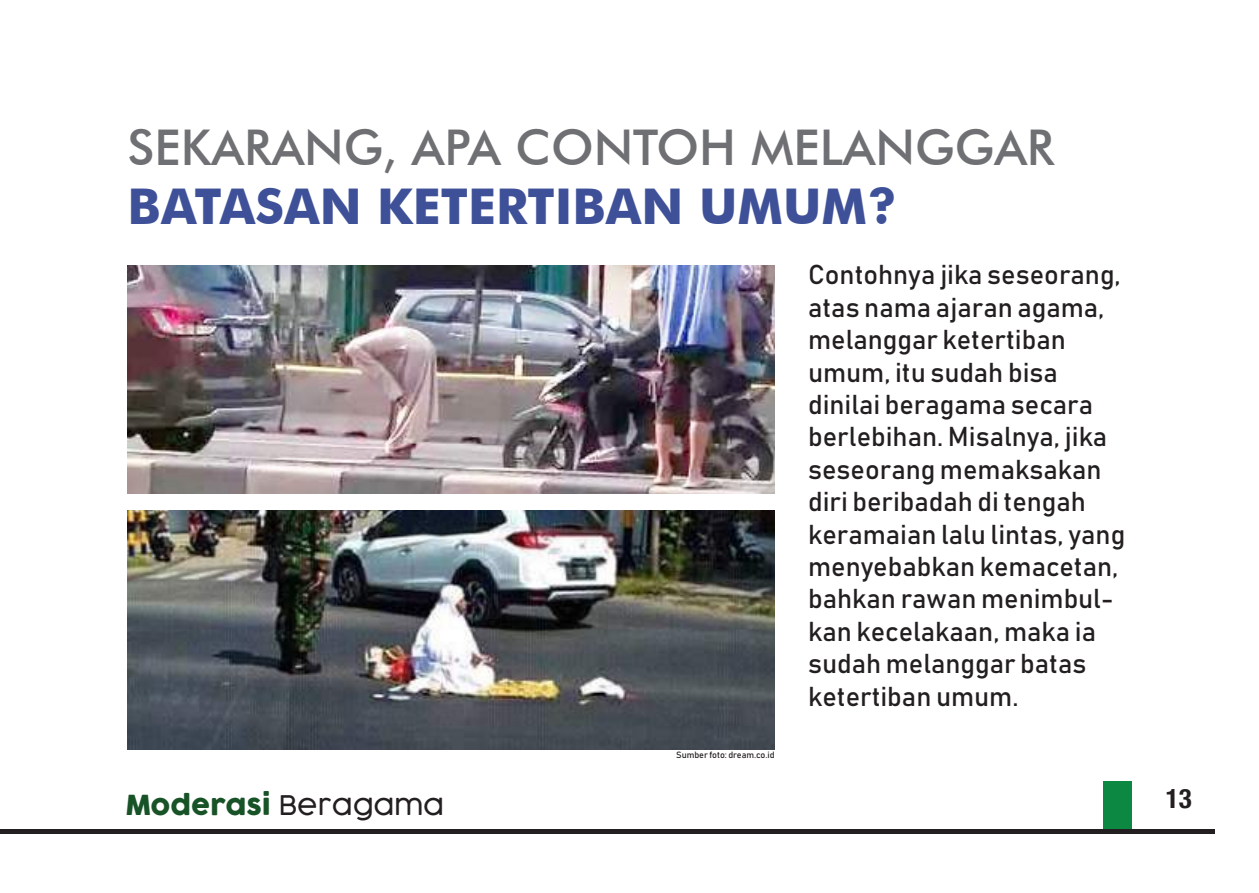
<style>
.page{position:relative;width:1259px;height:893px;background:#fff}
.page>*{position:absolute;margin:0;border:0;box-sizing:border-box;transform-origin:0 0}
.t1{font:500 49.2px "Futura BT";color:#6f7073}
.t2{font:700 49.2px "Futura BT";color:#3e5098}
.t3{font:27px/32.4px "Bahnschrift 400 100";color:#231f20}
.t4{font:27px "Cocogoose";color:#185328}
.t5{font:700 condensed 27px "Helvetica Neue";color:#231f20}
.t6{font:9px "Bahnschrift 400 100";color:#231f20}
.s1{font-weight:300;color:#231f20}
</style>
<div class="page">
<hr style="left:0;top:829px;width:1214px;height:4px;background:#231f20">
<div style="left:1103px;top:782px;width:29px;height:47px;background:#0d8842"></div>
<img style="left:128px;top:265px;width:646px;height:228px">
<img style="left:127px;top:510px;width:647px;height:239px">
<h1 class="t1" style="left:128px;top:118px;width:928px">SEKARANG, APA CONTOH MELANGGAR</h1>
<h1 class="t2" style="left:128px;top:177px;width:771px">BATASAN KETERTIBAN UMUM?</h1>
<p class="t6" style="left:676px;top:749px;width:100px">Sumber foto: dream.co.id</p>
<p class="t3" style="left:808px;top:258px;width:319px">Contohnya jika seseorang, atas nama ajaran agama, melanggar ketertiban umum, itu sudah bisa dinilai beragama secara berlebihan. Misalnya, jika seseorang memaksakan diri beribadah di tengah keramaian lalu lintas, yang menyebabkan kemacetan, bahkan rawan menimbul&shy;kan kecelakaan, maka ia sudah melanggar batas ketertiban umum.</p>
<p class="t4" style="left:125px;top:786px;width:320px">Moderasi <span class="s1">Beragama</span></p>
<p class="t5" style="left:1166px;top:776px;width:27px">13</p>
</div>
